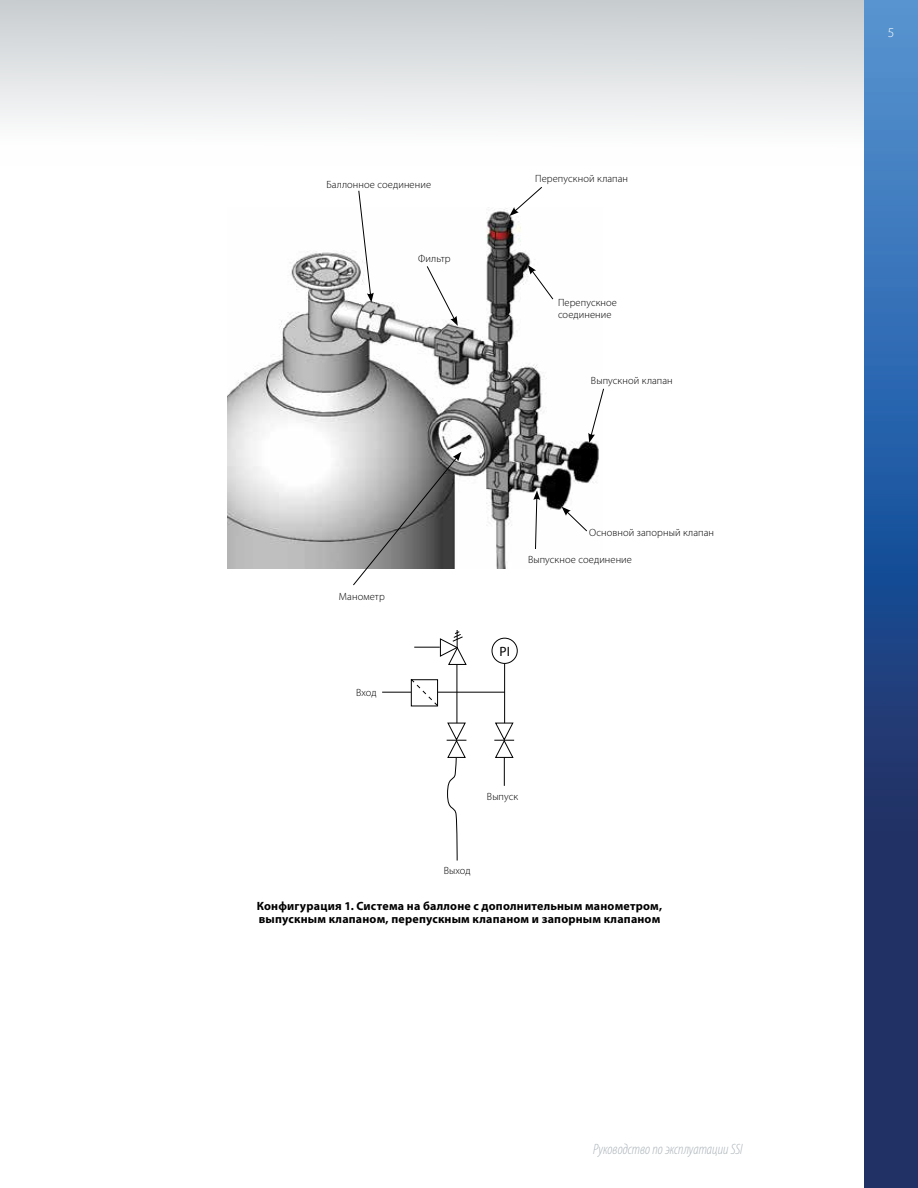
<style>
.page{position:relative;width:918px;height:1188px;background:#fff}
.page>*{position:absolute;margin:0;border:0;box-sizing:border-box;transform-origin:0 0}
.t1{font:italic 300 condensed 15px "Myriad Pro";letter-spacing:-.005em;color:#acb4ba}
.t2{font:13.5px "Myriad Pro";color:#000}
.t3{font:300 13.5px "Myriad Pro";color:#fff}
.t4{font:700 12px/13.5px "Myriad Pro";letter-spacing:.015em;color:#000}
.t5{font:300 10.5px/12px "Myriad Pro";letter-spacing:.005em;color:#000}
</style>
<div class="page">
<div style="left:0;top:0;width:864px;height:166px;background:linear-gradient(to bottom,#c8cccf,#fff)"></div>
<img style="left:864px;top:0;width:54px;height:1188px">
<svg style="left:414px;top:630px;width:53px;height:35px"></svg>
<hr style="left:457px;top:665px;width:1px;height:58px;background:#000">
<hr style="left:504px;top:664px;width:1px;height:59px;background:#000">
<svg style="left:494px;top:722px;width:20px;height:64px"></svg>
<div style="left:492px;top:638px;width:26px;height:26px;border:1px solid #000;border-radius:50%"></div>
<hr style="left:382px;top:692px;width:123px;height:1px;background:#000">
<svg style="left:410px;top:679px;width:29px;height:28px"></svg>
<svg style="left:447px;top:722px;width:19px;height:139px"></svg>
<img style="left:227px;top:207px;width:372px;height:361px">
<svg style="left:358px;top:190px;width:16px;height:112px"></svg>
<svg style="left:426px;top:265px;width:32px;height:61px"></svg>
<svg style="left:588px;top:388px;width:16px;height:55px"></svg>
<svg style="left:562px;top:507px;width:26px;height:25px"></svg>
<svg style="left:352px;top:452px;width:109px;height:134px"></svg>
<svg style="left:533px;top:490px;width:7px;height:60px"></svg>
<svg style="left:528px;top:265px;width:26px;height:35px"></svg>
<svg style="left:509px;top:187px;width:34px;height:29px"></svg>
<p class="t5" style="left:326px;top:178px;width:106px">Баллонное соединение</p>
<p class="t5" style="left:418px;top:252px;width:34px">Фильтр</p>
<p class="t5" style="left:535px;top:173px;width:94px">Перепускной клапан</p>
<p class="t5" style="left:558px;top:296px;width:61px">Перепускное соединение</p>
<p class="t5" style="left:591px;top:374px;width:83px">Выпускной клапан</p>
<p class="t5" style="left:339px;top:590px;width:47px">Манометр</p>
<p class="t5" style="left:356px;top:686px;width:22px">Вход</p>
<p class="t5" style="left:589px;top:526px;width:126px">Основной запорный клапан</p>
<p class="t5" style="left:528px;top:554px;width:106px">Выпускное соединение</p>
<p class="t2" style="left:500px;top:643px;width:12px">PI</p>
<p class="t5" style="left:487px;top:790px;width:33px">Выпуск</p>
<p class="t5" style="left:444px;top:865px;width:29px">Выход</p>
<p class="t4" style="left:257px;top:898px;width:407px">Конфигурация 1. Система на баллоне с дополнительным манометром, выпускным клапаном, перепускным клапаном и запорным клапаном</p>
<h1 class="t1" style="left:593px;top:1141px;width:151px">Руководство по эксплуатации SSI</h1>
<p class="t3" style="left:888px;top:25px;width:8px">5</p>
</div>
